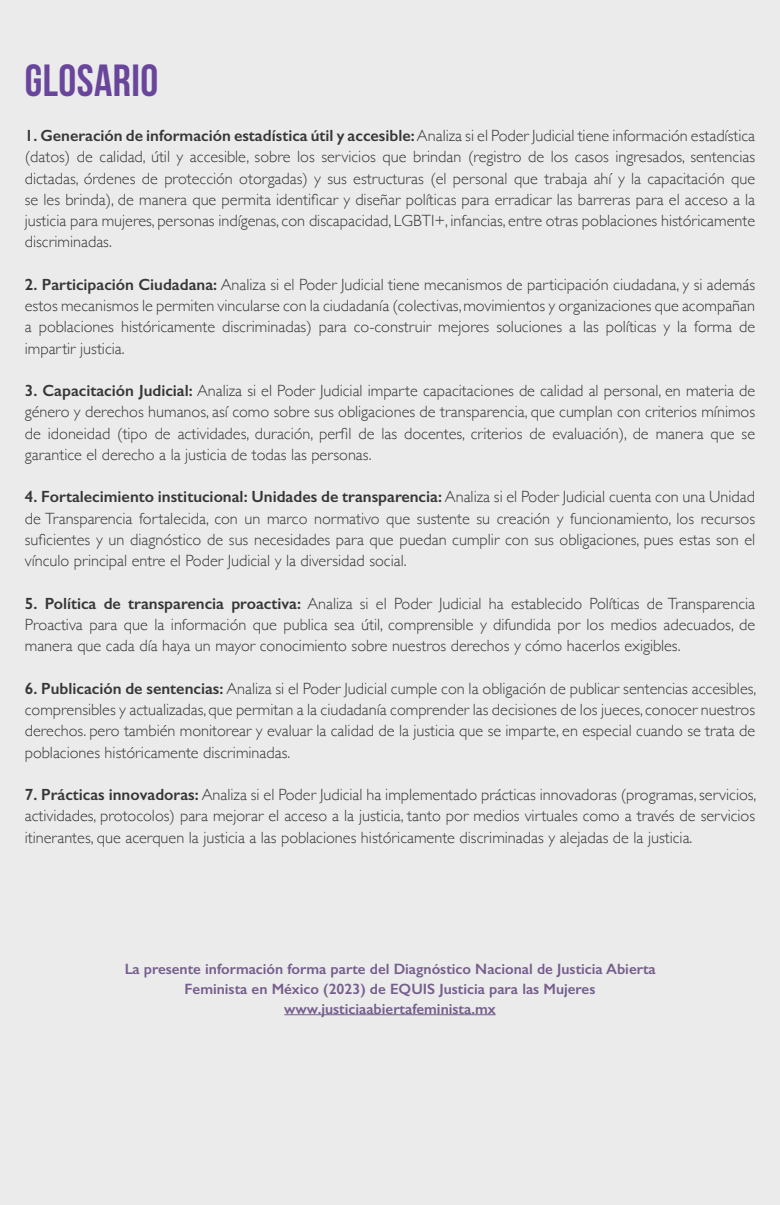
<style>
.page{position:relative;width:780px;height:1205px;background:#e4e5e4}
.page>*{position:absolute;margin:0;border:0;box-sizing:border-box;transform-origin:0 0}
.t1{font:700 45px "Bebas Neue";letter-spacing:.01em;color:#69459b}
.t2{font:300 16.25px/21.2px "Gill Sans";color:#000;text-align:justify}
.t3{font:600 15px/20px "Gill Sans";color:#523370;text-align:center}
.s1{font-weight:600}
</style>
<div class="page">
<hr style="left:284px;top:1014px;width:211px;height:1px;background:#523370">
<h1 class="t1" style="left:25px;top:56px;width:135px">GLOSARIO</h1>
<p class="t2" style="left:25px;top:124px;width:731px"><span class="s1">1. Generación de información estadística útil y accesible:</span> Analiza si el Poder Judicial tiene información estadística (datos) de calidad, útil y accesible, sobre los servicios que brindan (registro de los casos ingresados, sentencias dictadas, órdenes de protección otorgadas) y sus estructuras (el personal que trabaja ahí y la capacitación que se les brinda), de manera que permita identificar y diseñar políticas para erradicar las barreras para el acceso a la justicia para mujeres, personas indígenas, con discapacidad, LGBTI+, infancias, entre otras poblaciones históricamente discriminadas.</p>
<p class="t2" style="left:25px;top:273px;width:731px"><span class="s1">2. Participación Ciudadana:</span> Analiza si el Poder Judicial tiene mecanismos de participación ciudadana, y si además estos mecanismos le permiten vincularse con la ciudadanía (colectivas, movimientos y organizaciones que acompañan a poblaciones históricamente discriminadas) para co-construir mejores soluciones a las políticas y la forma de impartir justicia.</p>
<p class="t2" style="left:25px;top:379px;width:731px"><span class="s1">3. Capacitación Judicial:</span> Analiza si el Poder Judicial imparte capacitaciones de calidad al personal, en materia de género y derechos humanos, así como sobre sus obligaciones de transparencia, que cumplan con criterios mínimos de idoneidad (tipo de actividades, duración, perfil de las docentes, criterios de evaluación), de manera que se garantice el derecho a la justicia de todas las personas.</p>
<p class="t2" style="left:25px;top:486px;width:731px"><span class="s1">4. Fortalecimiento institucional: Unidades de transparencia:</span> Analiza si el Poder Judicial cuenta con una Unidad de Transparencia fortalecida, con un marco normativo que sustente su creación y funcionamiento, los recursos suficientes y un diagnóstico de sus necesidades para que puedan cumplir con sus obligaciones, pues estas son el vínculo principal entre el Poder Judicial y la diversidad social.</p>
<p class="t2" style="left:25px;top:592px;width:731px"><span class="s1">5. Política de transparencia proactiva:</span> Analiza si el Poder Judicial ha establecido Políticas de Transparencia Proactiva para que la información que publica sea útil, comprensible y difundida por los medios adecuados, de manera que cada día haya un mayor conocimiento sobre nuestros derechos y cómo hacerlos exigibles.</p>
<p class="t2" style="left:25px;top:677px;width:733px"><span class="s1">6. Publicación de sentencias:</span> Analiza si el Poder Judicial cumple con la obligación de publicar sentencias accesibles, comprensibles y actualizadas, que permitan a la ciudadanía comprender las decisiones de los jueces, conocer nuestros derechos. pero también monitorear y evaluar la calidad de la justicia que se imparte, en especial cuando se trata de poblaciones históricamente discriminadas.</p>
<p class="t2" style="left:25px;top:783px;width:733px"><span class="s1">7. Prácticas innovadoras:</span> Analiza si el Poder Judicial ha implementado prácticas innovadoras (programas, servicios, actividades, protocolos) para mejorar el acceso a la justicia, tanto por medios virtuales como a través de servicios itinerantes, que acerquen la justicia a las poblaciones históricamente discriminadas y alejadas de la justicia.</p>
<p class="t3" style="left:124px;top:958px;width:533px">La presente información forma parte del Diagnóstico Nacional de Justicia Abierta<br>Feminista en México (2023) de EQUIS Justicia para las Mujeres www.justiciaabiertafeminista.mx</p>
</div>
